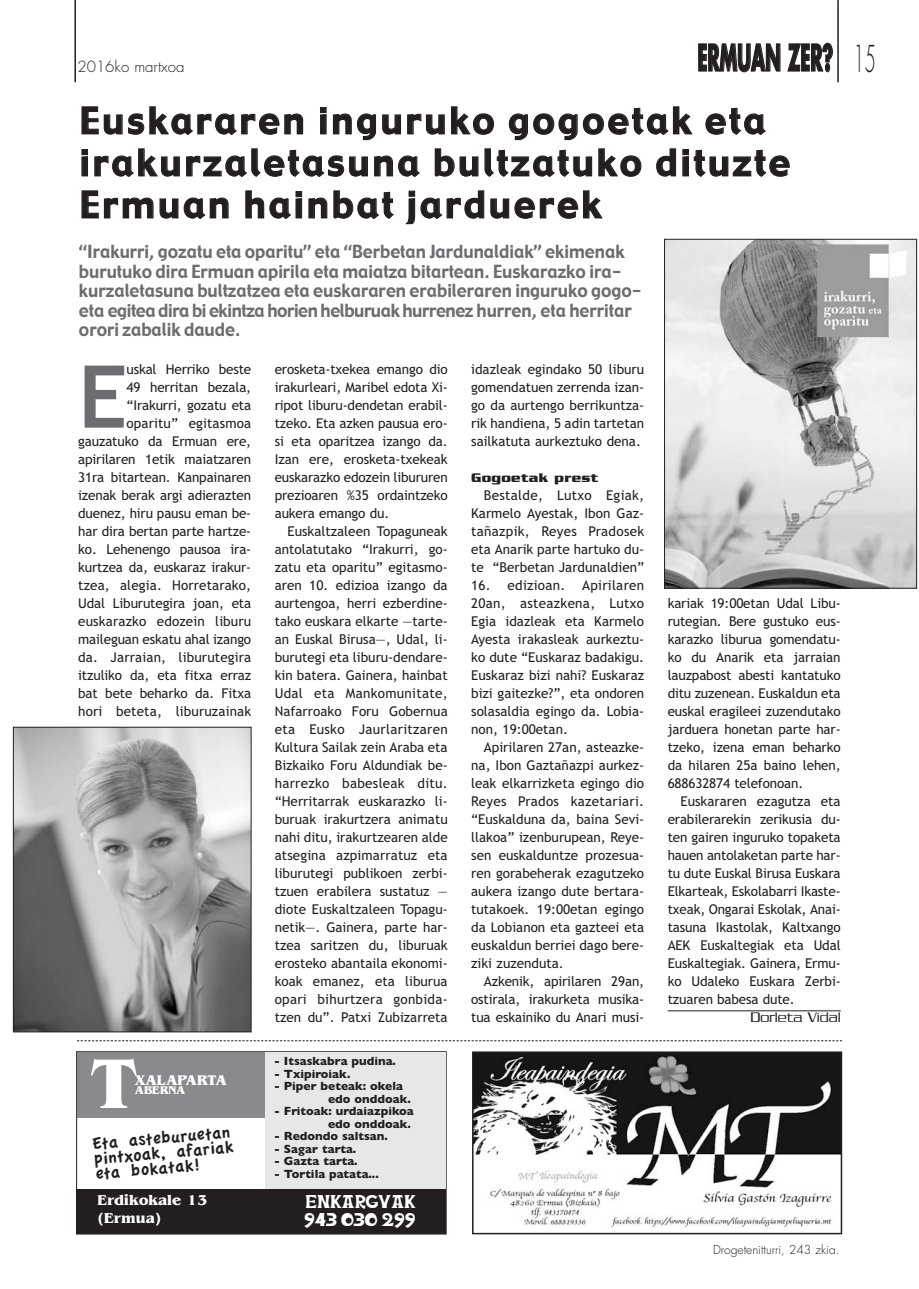
<style>
.page{position:relative;width:919px;height:1289px;background:#fff}
.page>*{position:absolute;margin:0;border:0;box-sizing:border-box;transform-origin:0 0}
.t1{font:700 86.7px "Trebuchet MS";color:#6c6d70}
.t2{font:700 73.5px "Benguiat";color:#fff}
.t3{font:36px/42px "Gadget";letter-spacing:.085em;color:#231f20}
.t4{font:700 36px "Futura";letter-spacing:-.005em;color:#231f20;scale:.5 1}
.t5{font:18px/15px "Apple Casual";color:#231f20}
.t6{font:17.7px/19.5px "Gadget";color:#6c6d70;scale:.95 1}
.t7{font:700 15px/18px "Benguiat";color:#fff}
.t8{font:15px/18px "Euskara Bi";color:#fff}
.t9{font:300 15px "Futura";color:#231f20}
.t10{font:300 15px "Serpentine";color:#231f20}
.t11{font:700 14.7px "Benguiat";color:#fff}
.t12{font:13.5px/18px "Trebuchet MS";letter-spacing:-.01em;color:#231f20;text-align:justify}
.t13{font:700 13.5px "Serpentine";letter-spacing:.025em;color:#231f20}
.t14{font:700 12px/12.5px "Gill Sans";color:#231f20}
.t15{font:300 12px "Futura";color:#231f20}
.t16{font:700 11.7px "Benguiat";color:#fff}
.s1{font-weight:300}
</style>
<div class="page">
<hr style="left:74px;top:1px;width:2px;height:81px;background:#231f20">
<hr style="left:837px;top:1px;width:1px;height:81px;background:#231f20">
<svg style="left:77px;top:1040px;width:765px;height:1px"></svg>
<div style="left:77px;top:1052px;width:187px;height:65px;background:#8a8a8e"></div>
<div style="left:265px;top:1052px;width:180px;height:146px;background:#e6e7e9"></div>
<div style="left:77px;top:1189px;width:369px;height:45px;background:#231f20"></div>
<img style="left:475px;top:1054px;width:364px;height:174px">
<div style="left:472px;top:1051px;width:370px;height:183px;border:2px solid #231f20"></div>
<hr style="left:667px;top:1010px;width:173px;height:1px;background:#231f20">
<img style="left:666px;top:241px;width:248px;height:345px">
<div style="left:664px;top:239px;width:252px;height:349px;border:1px solid #231f20"></div>
<img style="left:15px;top:728px;width:234px;height:302px">
<div style="left:13px;top:726px;width:238px;height:306px;border:1px solid #231f20"></div>
<p class="t9" style="left:77px;top:59px;width:109px">2016ko martxoa</p>
<h3 class="t4" style="left:697px;top:41px;width:358px">ERMUAN ZER? <span class="s1">15</span></h3>
<h3 class="t3" style="left:80px;top:102px;width:711px">Euskararen inguruko gogoetak eta irakurzaletasuna bultzatuko dituzte<br>Ermuan hainbat jarduerek</h3>
<p class="t6" style="left:79px;top:243px;width:593px">“Irakurri, gozatu eta oparitu” eta “Berbetan Jardunaldiak” ekimenak burutuko dira Ermuan apirila eta maiatza bitartean. Euskarazko ira&shy;kurzaletasuna bultzatzea eta euskararen erabileraren inguruko gogo&shy;eta egitea dira bi ekintza horien helburuak hurrenez hurren, eta herritar orori zabalik daude.</p>
<p class="t12" style="left:78px;top:361px;width:174px;text-align:right">uskal Herriko beste<br>49 herritan bezala, “Irakurri, gozatu eta oparitu” egitasmoa gauzatuko da Ermuan ere, apirilaren 1etik maiatzaren<br>31ra bitartean. Kanpainaren izenak berak argi adierazten duenez, hiru pausu eman be&shy;har dira bertan parte hartze&shy;ko. Lehenengo pausoa ira&shy;kurtzea da, euskaraz irakur&shy;tzea, alegia. Horretarako,<br>Udal Liburutegira joan, eta euskarazko edozein liburu maileguan eskatu ahal izango da. Jarraian, liburutegira itzuliko da, eta fitxa erraz bat bete beharko da. Fitxa hori beteta, liburuzainak</p>
<p class="t12" style="left:275px;top:361px;width:174px">erosketa-txekea emango dio irakurleari, Maribel edota Xi&shy;ripot liburu-dendetan erabil&shy;tzeko. Eta azken pausua ero&shy;si eta oparitzea izango da.<br>Izan ere, erosketa-txekeak euskarazko edozein libururen prezioaren %35 ordaintzeko aukera emango du.</p>
<h1 class="t1" style="left:78px;top:363px;width:51px">E</h1>
<p class="t12" style="left:275px;top:523px;width:174px;text-indent:13px">Euskaltzaleen Topaguneak antolatutako “Irakurri, go&shy;zatu eta oparitu” egitasmo&shy;aren 10. edizioa izango da aurtengoa, herri ezberdine&shy;tako euskara elkarte —tarte&shy;an Euskal Birusa—, Udal, li&shy;burutegi eta liburu-dendare&shy;kin batera. Gainera, hainbat Udal eta Mankomunitate, Nafarroako Foru Gobernua eta Eusko Jaurlaritzaren Kultura Sailak zein Araba eta Bizkaiko Foru Aldundiak be&shy;harrezko babesleak ditu. “Herritarrak euskarazko li&shy;buruak irakurtzera animatu nahi ditu, irakurtzearen alde atsegina azpimarratuz eta liburutegi publikoen zerbi&shy;tzuen erabilera sustatuz — diote Euskaltzaleen Topagu&shy;netik—. Gainera, parte har&shy;tzea saritzen du, liburuak erosteko abantaila ekonomi&shy;koak emanez, eta liburua opari bihurtzera gonbida&shy;tzen du”. Patxi Zubizarreta</p>
<h2 class="t2" style="left:92px;top:1059px;width:46px">T</h2>
<p class="t11" style="left:135px;top:1075px;width:94px">XALAPARTA</p>
<p class="t16" style="left:135px;top:1086px;width:52px">ABERNA</p>
<h3 class="t5" style="left:92px;top:1137px;width:142px;rotate:-5deg">Eta asteburuetan pintxoak, afariak eta bokatak!</h3>
<p class="t7" style="left:98px;top:1192px;width:111px">Erdikokale 13 (Ermua)</p>
<p class="t14" style="left:274px;top:1056px;width:123px">- Itsaskabra pudina.</p>
<p class="t14" style="left:274px;top:1068px;width:78px">- Txipiroiak.</p>
<p class="t14" style="left:328px;top:1081px;width:84px;text-indent:-54px">- Piper beteak: okela edo onddoak.</p>
<p class="t14" style="left:274px;top:1106px;width:141px;text-align:right">- Fritoak: urdaiazpikoa edo onddoak.</p>
<p class="t14" style="left:274px;top:1131px;width:115px">- Redondo saltsan.</p>
<p class="t14" style="left:274px;top:1143px;width:84px">- Sagar tarta.</p>
<p class="t14" style="left:274px;top:1156px;width:85px">- Gazta tarta.</p>
<p class="t14" style="left:274px;top:1168px;width:106px">- Tortila patata...</p>
<p class="t8" style="left:304px;top:1193px;width:113px">ENKARGUAK<br>943 030 299</p>
<p class="t12" style="left:471px;top:361px;width:174px">idazleak egindako 50 liburu gomendatuen zerrenda izan&shy;go da aurtengo berrikuntza&shy;rik handiena, 5 adin tartetan sailkatuta aurkeztuko dena.</p>
<p class="t13" style="left:471px;top:473px;width:129px">Gogoetak prest</p>
<p class="t12" style="left:471px;top:487px;width:174px;text-indent:13px">Bestalde, Lutxo Egiak, Karmelo Ayestak, Ibon Gaz&shy;tañazpik, Reyes Pradosek eta Anarik parte hartuko du&shy;te “Berbetan Jardunaldien”</p>
<p class="t12" style="left:471px;top:577px;width:174px">16. edizioan. Apirilaren 20an, asteazkena, Lutxo Egia idazleak eta Karmelo Ayesta irakasleak aurkeztu&shy;ko dute “Euskaraz badakigu.<br>Euskaraz bizi nahi? Euskaraz bizi gaitezke?”, eta ondoren solasaldia egingo da. Lobia&shy;non, 19:00etan.</p>
<p class="t12" style="left:471px;top:739px;width:174px;text-indent:13px">Apirilaren 27an, asteazke&shy;na, Ibon Gaztañazpi aurkez&shy;leak elkarrizketa egingo dio Reyes Prados kazetariari. “Euskalduna da, baina Sevi&shy;llakoa” izenburupean, Reye&shy;sen euskalduntze prozesua&shy;ren gorabeherak ezagutzeko aukera izango dute bertara&shy;tutakoek. 19:00etan egingo da Lobianon eta gazteei eta euskaldun berriei dago bere&shy;ziki zuzenduta.</p>
<p class="t12" style="left:471px;top:973px;width:174px;text-indent:13px">Azkenik, apirilaren 29an, ostirala, irakurketa musika&shy;tua eskainiko du Anari musi-</p>
<p class="t12" style="left:667px;top:595px;width:174px">kariak 19:00etan Udal Libu&shy;rutegian. Bere gustuko eus&shy;karazko liburua gomendatu&shy;ko du Anarik eta jarraian lauzpabost abesti kantatuko ditu zuzenean. Euskaldun eta euskal eragileei zuzendutako jarduera honetan parte har&shy;tzeko, izena eman beharko da hilaren 25a baino lehen, 688632874 telefonoan.</p>
<p class="t12" style="left:667px;top:793px;width:174px;text-indent:13px">Euskararen ezagutza eta erabilerarekin zerikusia du&shy;ten gairen inguruko topaketa hauen antolaketan parte har&shy;tu dute Euskal Birusa Euskara Elkarteak, Eskolabarri Ikaste&shy;txeak, Ongarai Eskolak, Anai&shy;tasuna Ikastolak, Kaltxango AEK Euskaltegiak eta Udal Euskaltegiak. Gainera, Ermu&shy;ko Udaleko Euskara Zerbi&shy;tzuaren babesa dute.</p>
<p class="t10" style="left:750px;top:1011px;width:92px">Dorleta Vidal</p>
<p class="t15" style="left:713px;top:1243px;width:128px">Drogetenitturri, 243 zkia.</p>
</div>
